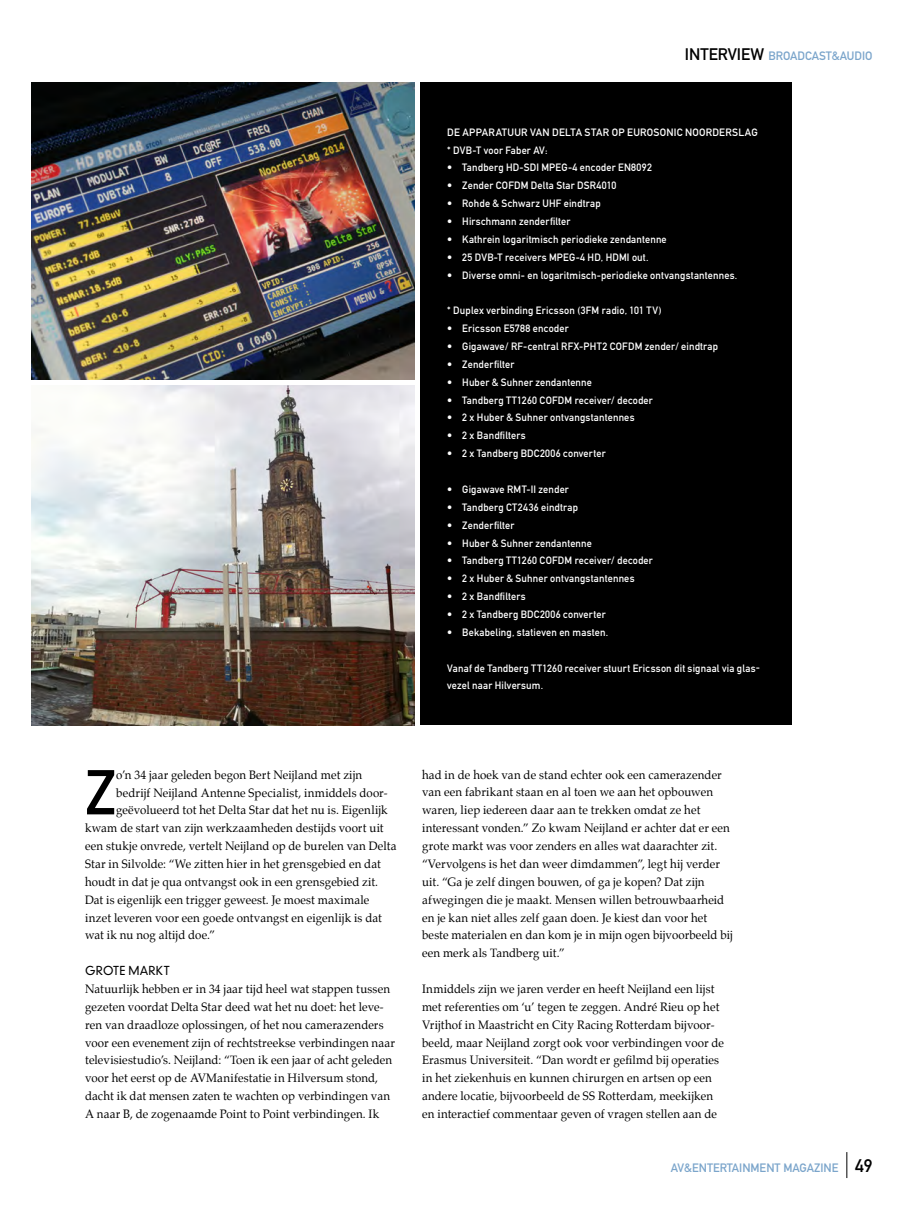
<style>
.page{position:relative;width:915px;height:1212px;background:#fff}
.page>*{position:absolute;margin:0;border:0;box-sizing:border-box;transform-origin:0 0}
.t1{font:62.1px "DIN Mittelschrift";color:#000;scale:.96 1}
.t2{font:12px/17.9px "Palatino";letter-spacing:.01em;color:#000;scale:.96 1}
.t3{font:12px "DIN Mittelschrift";color:#7ba5cb}
.t4{font:300 12px "DIN Neuzeit Grotesk";letter-spacing:.02em;color:#000;scale:.96 1}
.t5{font:10.5px/17.9px "DIN Mittelschrift";letter-spacing:.02em;color:#fff}
.s1{font-size:16.5px;color:#000}
.s2{font-size:18px;color:#000}
</style>
<div class="page">
<img style="left:32px;top:386px;width:382px;height:339px">
<img style="left:32px;top:82px;width:382px;height:298px">
<svg style="left:846px;top:1152px;width:1px;height:26px"></svg>
<div style="left:419px;top:82px;width:372px;height:643px;background:#000"></div>
<p class="t3" style="left:684px;top:49px;width:189px"><span class="s1">INTERVIEW</span> BROADCAST&amp;AUDIO</p>
<p class="t5" style="left:447px;top:123px;width:312px">DE APPARATUUR VAN DELTA STAR OP EUROSONIC NOORDERSLAG * DVB-T voor Faber AV:</p>
<p class="t5" style="left:447px;top:159px;width:206px">• Tandberg HD-SDI MPEG-4 encoder EN8092</p>
<p class="t5" style="left:447px;top:177px;width:170px">• Zender COFDM Delta Star DSR4010</p>
<p class="t5" style="left:447px;top:195px;width:155px">• Rohde &amp; Schwarz UHF eindtrap</p>
<p class="t5" style="left:447px;top:212px;width:125px">• Hirschmann zenderfilter</p>
<p class="t5" style="left:447px;top:230px;width:221px">• Kathrein logaritmisch periodieke zendantenne</p>
<p class="t5" style="left:447px;top:248px;width:203px">• 25 DVB-T receivers MPEG-4 HD, HDMI out.</p>
<p class="t5" style="left:447px;top:266px;width:291px">• Diverse omni- en logaritmisch-periodieke ontvangstantennes.</p>
<p class="t5" style="left:447px;top:302px;width:216px">* Duplex verbinding Ericsson (3FM radio, 101 TV)</p>
<p class="t5" style="left:447px;top:320px;width:123px">• Ericsson E5788 encoder</p>
<p class="t5" style="left:447px;top:337px;width:272px">• Gigawave/ RF-central RFX-PHT2 COFDM zender/ eindtrap</p>
<p class="t5" style="left:447px;top:355px;width:69px">• Zenderfilter</p>
<p class="t5" style="left:447px;top:373px;width:146px">• Huber &amp; Suhner zendantenne</p>
<p class="t5" style="left:447px;top:391px;width:207px">• Tandberg TT1260 COFDM receiver/ decoder</p>
<p class="t5" style="left:447px;top:409px;width:189px">• 2 x Huber &amp; Suhner ontvangstantennes</p>
<p class="t5" style="left:447px;top:427px;width:80px">• 2 x Bandfilters</p>
<p class="t5" style="left:447px;top:445px;width:160px">• 2 x Tandberg BDC2006 converter</p>
<p class="t5" style="left:447px;top:480px;width:123px">• Gigawave RMT-II zender</p>
<p class="t5" style="left:447px;top:498px;width:132px">• Tandberg CT2436 eindtrap</p>
<p class="t5" style="left:447px;top:516px;width:69px">• Zenderfilter</p>
<p class="t5" style="left:447px;top:534px;width:146px">• Huber &amp; Suhner zendantenne</p>
<p class="t5" style="left:447px;top:552px;width:207px">• Tandberg TT1260 COFDM receiver/ decoder</p>
<p class="t5" style="left:447px;top:570px;width:189px">• 2 x Huber &amp; Suhner ontvangstantennes</p>
<p class="t5" style="left:447px;top:587px;width:80px">• 2 x Bandfilters</p>
<p class="t5" style="left:447px;top:605px;width:160px">• 2 x Tandberg BDC2006 converter</p>
<p class="t5" style="left:447px;top:623px;width:162px">• Bekabeling, statieven en masten.</p>
<p class="t5" style="left:447px;top:659px;width:314px">Vanaf de Tandberg TT1260 receiver stuurt Ericsson dit signaal via glas&shy;vezel naar Hilversum.</p>
<h1 class="t1" style="left:85px;top:756px;width:34px">Z</h1>
<p class="t2" style="left:116px;top:765px;width:258px">o’n 34 jaar geleden begon Bert Neijland met zijn</p>
<p class="t2" style="left:116px;top:783px;width:284px">bedrijf Neijland Antenne Specialist, inmiddels door-</p>
<p class="t2" style="left:116px;top:801px;width:284px">geëvolueerd tot het Delta Star dat het nu is. Eigenlijk</p>
<p class="t2" style="left:85px;top:819px;width:312px">kwam de start van zijn werkzaamheden destijds voort uit</p>
<p class="t2" style="left:85px;top:837px;width:326px">een stukje onvrede, vertelt Neijland op de burelen van Delta</p>
<p class="t2" style="left:85px;top:855px;width:309px">Star in Silvolde: “We zitten hier in het grensgebied en dat</p>
<p class="t2" style="left:85px;top:873px;width:307px">houdt in dat je qua ontvangst ook in een grensgebied zit.</p>
<p class="t2" style="left:85px;top:890px;width:297px">Dat is eigenlijk een trigger geweest. Je moest maximale</p>
<p class="t2" style="left:85px;top:908px;width:310px">inzet leveren voor een goede ontvangst en eigenlijk is dat</p>
<p class="t2" style="left:85px;top:926px;width:137px">wat ik nu nog altijd doe.”</p>
<p class="t4" style="left:85px;top:963px;width:90px">GROTE MARKT</p>
<p class="t2" style="left:85px;top:980px;width:324px">Natuurlijk hebben er in 34 jaar tijd heel wat stappen tussen gezeten voordat Delta Star deed wat het nu doet: het leve&shy;ren van draadloze oplossingen, of het nou camerazenders voor een evenement zijn of rechtstreekse verbindingen naar televisiestudio’s. Neijland: “Toen ik een jaar of acht geleden voor het eerst op de AVManifestatie in Hilversum stond, dacht ik dat mensen zaten te wachten op verbindingen van A naar B, de zogenaamde Point to Point verbindingen. Ik</p>
<p class="t2" style="left:422px;top:765px;width:325px">had in de hoek van de stand echter ook een camerazender van een fabrikant staan en al toen we aan het opbouwen waren, liep iedereen daar aan te trekken omdat ze het interessant vonden.” Zo kwam Neijland er achter dat er een grote markt was voor zenders en alles wat daarachter zit. “Vervolgens is het dan weer dimdammen”, legt hij verder uit. “Ga je zelf dingen bouwen, of ga je kopen? Dat zijn afwegingen die je maakt. Mensen willen betrouwbaarheid en je kan niet alles zelf gaan doen. Je kiest dan voor het beste materialen en dan kom je in mijn ogen bijvoorbeeld bij een merk als Tandberg uit.”</p>
<p class="t2" style="left:422px;top:980px;width:316px">Inmiddels zijn we jaren verder en heeft Neijland een lijst met referenties om ‘u’ tegen te zeggen. André Rieu op het Vrijthof in Maastricht en City Racing Rotterdam bijvoor&shy;beeld, maar Neijland zorgt ook voor verbindingen voor de Erasmus Universiteit. “Dan wordt er gefilmd bij operaties in het ziekenhuis en kunnen chirurgen en artsen op een andere locatie, bijvoorbeeld de SS Rotterdam, meekijken en interactief commentaar geven of vragen stellen aan de</p>
<p class="t3" style="left:670px;top:1161px;width:203px">AV&amp;ENTERTAINMENT MAGAZINE <span class="s2">49</span></p>
</div>
